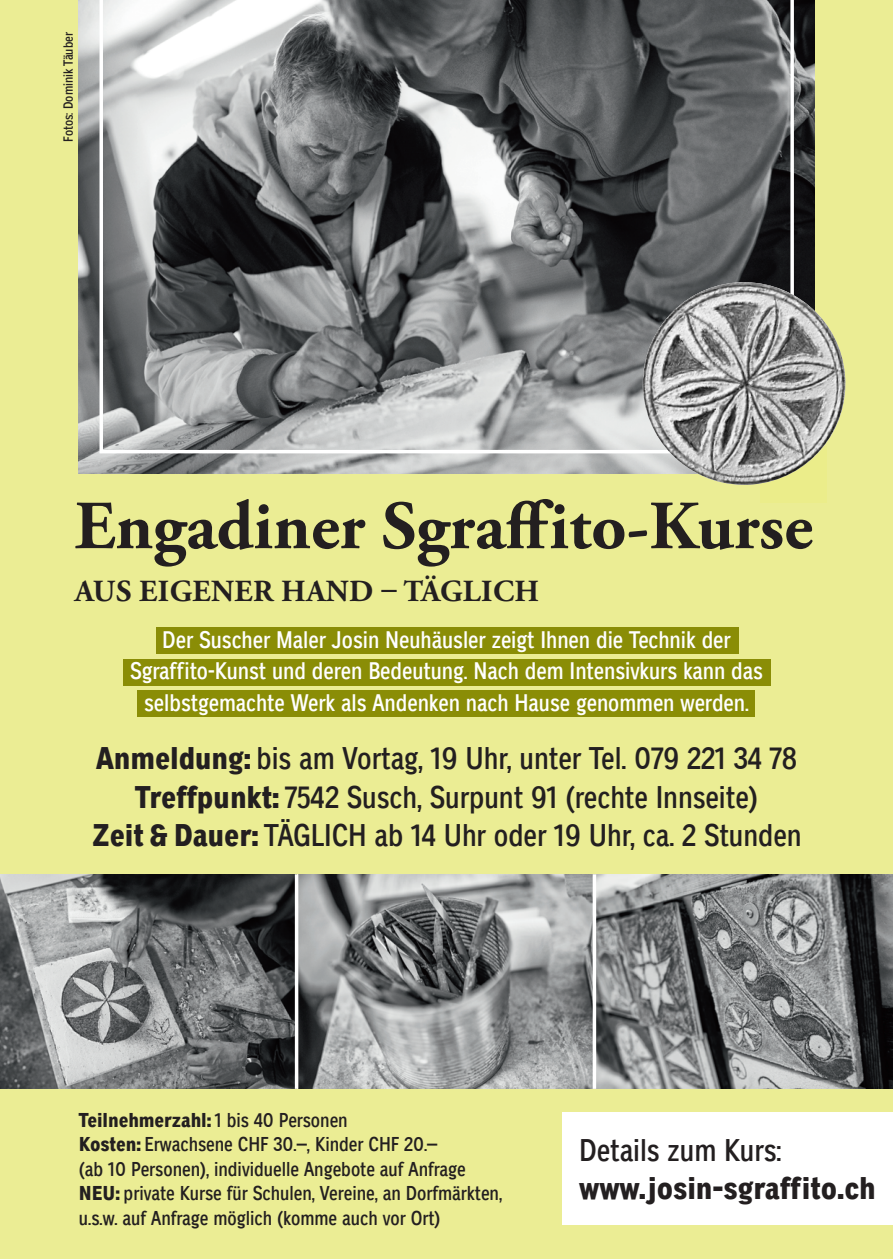
<style>
.page{position:relative;width:893px;height:1259px;background:#ebed94}
.page>*{position:absolute;margin:0;border:0;box-sizing:border-box;transform-origin:0 0}
.t1{font:700 68.7px "Adobe Garamond Pro";color:#231f20}
.t2{font:31.8px/38.4px "Coop Condensed";color:#231f20;text-align:center}
.t3{font:700 31.8px "Coop Condensed";color:#231f20}
.t4{font:700 30.6px "Adobe Garamond Pro";letter-spacing:.015em;color:#231f20}
.t5{font:24.3px/31.2px "Coop Condensed";color:#fff;text-align:center}
.t6{font:20.4px/24.3px "Coop Condensed";color:#231f20}
.t7{font:13.5px "Coop Condensed";color:#231f20}
.s1{font-weight:700}
</style>
<div class="page">
<img style="left:79px;top:0;width:735px;height:473px">
<div style="left:563px;top:1113px;width:330px;height:112px;background:#fff"></div>
<img style="left:0;top:874px;width:295px;height:214px">
<img style="left:298px;top:874px;width:595px;height:215px">
<hr style="left:295px;top:874px;width:3px;height:215px;background:#fff">
<hr style="left:593px;top:874px;width:3px;height:215px;background:#fff">
<div style="left:760px;top:446px;width:67px;height:56px;background:#ebed8a"></div>
<svg style="left:99px;top:0;width:695px;height:453px;background:#77797a"></svg>
<img style="left:638px;top:282px;width:208px;height:203px">
<div style="left:156px;top:627px;width:583px;height:27px;background:#8a8d06"></div>
<div style="left:123px;top:659px;width:647px;height:26px;background:#8a8d06"></div>
<div style="left:137px;top:690px;width:618px;height:26px;background:#8a8d06"></div>
<p class="t7" style="left:61px;top:142px;width:111px;rotate:-90deg">Fotos: Dominik Täuber</p>
<h1 class="t1" style="left:75px;top:486px;width:740px">Engadiner Sgraffito-Kurse</h1>
<h3 class="t4" style="left:75px;top:573px;width:466px">aus eigener hand – täglich</h3>
<p class="t5" style="left:130px;top:624px;width:634px">Der Suscher Maler Josin Neuhäusler zeigt Ihnen die Technik der<br>Sgraffito-Kunst und deren Bedeutung. Nach dem Intensivkurs kann das selbstgemachte Werk als Andenken nach Hause genommen werden.</p>
<h2 class="t2" style="left:92px;top:739px;width:711px"><span class="s1">Anmeldung:</span> bis am Vortag, 19 Uhr, unter Tel. 079 221 34 78<br><span class="s1">Treffpunkt:</span> 7542 Susch, Surpunt 91 (rechte Innseite)<br><span class="s1">Zeit &amp; Dauer:</span> täglich ab 14 Uhr oder 19 Uhr, ca. 2 Stunden</h2>
<p class="t6" style="left:79px;top:1108px;width:425px"><span class="s1">Teilnehmerzahl:</span> 1 bis 40 Personen<br><span class="s1">Kosten:</span> Erwachsene CHF 30.–, Kinder CHF 20.–<br>(ab 10 Personen), individuelle Angebote auf Anfrage <span class="s1">NEU:</span> private Kurse für Schulen, Vereine, an Dorfmärkten, u.s.w. auf Anfrage möglich (komme auch vor Ort)</p>
<h2 class="t2" style="left:579px;top:1131px;width:204px">Details zum Kurs:</h2>
<h2 class="t3" style="left:579px;top:1171px;width:298px">www.josin-sgraffito.ch</h2>
</div>
